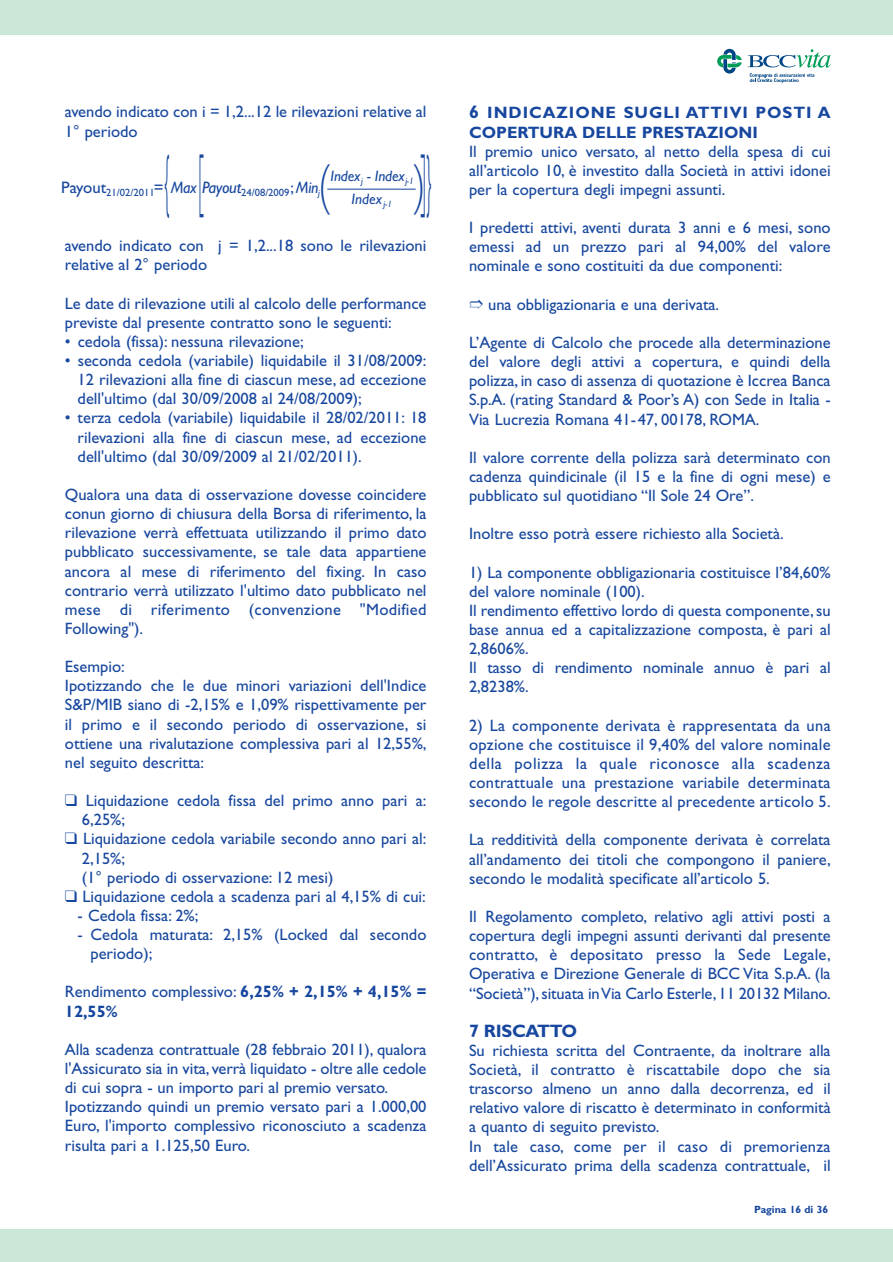
<style>
.page{position:relative;width:893px;height:1262px;background:#fff}
.page>*{position:absolute;margin:0;border:0;box-sizing:border-box;transform-origin:0 0}
.t1{font:300 69.75px "Gill Sans";color:#17479e;scale:.25 1}
.t2{font:300 69.3px "Gill Sans";color:#17479e;scale:.25 1}
.t3{font:300 54.6px "Gill Sans";color:#17479e;scale:.65 1}
.t4{font:700 18px "Gill Sans";letter-spacing:-.015em;color:#17479e}
.t5{font:16.5px/19.2px "Gill Sans";color:#17479e}
.t6{font:700 16.5px/19.2px "Gill Sans";color:#17479e}
.t7{font:italic 15.15px "Gill Sans";letter-spacing:-.01em;color:#17479e}
.t8{font:10.65px "Gill Sans";color:#17479e}
.t9{font:700 10.5px "Gill Sans";color:#17479e}
.s1{font-size:69.75px}
.s2{font-size:69.3px}
.s3{font-style:italic;font-size:9.15px}
.s4{font-weight:400}
.s5{font-size:18px}
</style>
<div class="page">
<svg style="left:717px;top:49px;width:24px;height:25px"></svg>
<svg style="left:747px;top:49px;width:83px;height:34px"></svg>
<div style="left:0;top:0;width:892px;height:34px;background:#cbe7d7"></div>
<div style="left:0;top:1229px;width:892px;height:32px;background:#cbe7d7"></div>
<hr style="left:327px;top:189px;width:88px;height:1px;background:#17479e">
<p class="t5" style="left:65px;top:104px;width:363px">avendo indicato con i = 1,2...12 le rilevazioni relative al<br>1° periodo</p>
<h2 class="t2" style="left:164px;top:155px;width:161px">{ <span class="s1">[</span></h2>
<h1 class="t1" style="left:421px;top:154px;width:23px">]</h1>
<h3 class="t3" style="left:413px;top:165px;width:30px">)<span class="s2">}</span></h3>
<h3 class="t3" style="left:318px;top:164px;width:20px">(</h3>
<p class="t7" style="left:330px;top:171px;width:85px">Index<sub>j</sub> - Index<sub>j-1</sub></p>
<p class="t8" style="left:61px;top:189px;width:260px"><sup>Payout</sup>21/02/2011<sup>=</sup> <sup>Max</sup> <sup>Payout</sup>24/08/2009<sup>;</sup><sup>Min</sup><span class="s3">j</span></p>
<p class="t7" style="left:351px;top:194px;width:42px">Index<sub>j-1</sub></p>
<p class="t5" style="left:65px;top:238px;width:363px">avendo indicato con j = 1,2...18 sono le rilevazioni relative al 2° periodo</p>
<p class="t5" style="left:65px;top:295px;width:363px">Le date di rilevazione utili al calcolo delle performance previste dal presente contratto sono le seguenti:</p>
<p class="t5" style="left:65px;top:333px;width:240px">• cedola (fissa): nessuna rilevazione;</p>
<p class="t5" style="left:78px;top:353px;width:350px;text-align:justify;text-indent:-13px">• seconda cedola (variabile) liquidabile il 31/08/2009:<br>12 rilevazioni alla fine di ciascun mese, ad eccezione dell'ultimo (dal 30/09/2008 al 24/08/2009);</p>
<p class="t5" style="left:78px;top:410px;width:350px;text-align:justify;text-indent:-13px">• terza cedola (variabile) liquidabile il 28/02/2011: 18 rilevazioni alla fine di ciascun mese, ad eccezione dell'ultimo (dal 30/09/2009 al 21/02/2011).</p>
<p class="t5" style="left:65px;top:487px;width:363px;text-align:justify">Qualora una data di osservazione dovesse coincidere conun giorno di chiusura della Borsa di riferimento, la rilevazione verrà effettuata utilizzando il primo dato pubblicato successivamente, se tale data appartiene ancora al mese di riferimento del fixing. In caso contrario verrà utilizzato l'ultimo dato pubblicato nel mese di riferimento (convenzione "Modified Following").</p>
<p class="t5" style="left:65px;top:659px;width:363px">Esempio:<br>Ipotizzando che le due minori variazioni dell'Indice S&amp;P/MIB siano di -2,15% e 1,09% rispettivamente per il primo e il secondo periodo di osservazione, si ottiene una rivalutazione complessiva pari al 12,55%, nel seguito descritta:</p>
<p class="t5" style="left:82px;top:793px;width:346px;text-indent:-17px">❑ Liquidazione cedola fissa del primo anno pari a:<br>6,25%;</p>
<p class="t5" style="left:82px;top:831px;width:346px;text-indent:-17px">❑ Liquidazione cedola variabile secondo anno pari al:<br>2,15%;<br>(1° periodo di osservazione: 12 mesi)</p>
<p class="t5" style="left:65px;top:888px;width:362px">❑ Liquidazione cedola a scadenza pari al 4,15% di cui:</p>
<p class="t5" style="left:78px;top:907px;width:122px">- Cedola fissa: 2%;</p>
<p class="t5" style="left:90px;top:926px;width:337px;text-indent:-13px">- Cedola maturata: 2,15% (Locked dal secondo periodo);</p>
<p class="t6" style="left:65px;top:984px;width:363px"><span class="s4">Rendimento complessivo:</span> 6,25% + 2,15% + 4,15% =<br>12,55%</p>
<p class="t5" style="left:65px;top:1041px;width:363px">Alla scadenza contrattuale (28 febbraio 2011), qualora l'Assicurato sia in vita, verrà liquidato - oltre alle cedole di cui sopra - un importo pari al premio versato.<br>Ipotizzando quindi un premio versato pari a 1.000,00<br>Euro, l'importo complessivo riconosciuto a scadenza risulta pari a 1.125,50 Euro.</p>
<p class="t6" style="left:469px;top:105px;width:363px"><span class="s5">6</span> INDICAZIONE SUGLI ATTIVI POSTI A<br>COPERTURA DELLE PRESTAZIONI</p>
<p class="t5" style="left:469px;top:143px;width:363px;text-align:justify">Il premio unico versato, al netto della spesa di cui all’articolo 10, è investito dalla Società in attivi idonei per la copertura degli impegni assunti.</p>
<p class="t5" style="left:469px;top:220px;width:363px;text-align:justify">I predetti attivi, aventi durata 3 anni e 6 mesi, sono emessi ad un prezzo pari al 94,00% del valore nominale e sono costituiti da due componenti:</p>
<p class="t5" style="left:469px;top:296px;width:252px">➱ una obbligazionaria e una derivata.</p>
<p class="t5" style="left:469px;top:335px;width:363px;text-align:justify">L’Agente di Calcolo che procede alla determinazione del valore degli attivi a copertura, e quindi della polizza, in caso di assenza di quotazione è Iccrea Banca S.p.A. (rating Standard &amp; Poor’s A) con Sede in Italia - Via Lucrezia Romana 41-47, 00178, ROMA.</p>
<p class="t5" style="left:469px;top:449px;width:363px;text-align:justify">Il valore corrente della polizza sarà determinato con cadenza quindicinale (il 15 e la fine di ogni mese) e pubblicato sul quotidiano “Il Sole 24 Ore”.</p>
<p class="t5" style="left:469px;top:526px;width:316px">Inoltre esso potrà essere richiesto alla Società.</p>
<p class="t5" style="left:469px;top:564px;width:363px">1) La componente obbligazionaria costituisce l’84,60% del valore nominale (100).<br>Il rendimento effettivo lordo di questa componente, su base annua ed a capitalizzazione composta, è pari al 2,8606%.<br>Il tasso di rendimento nominale annuo è pari al 2,8238%.</p>
<p class="t5" style="left:469px;top:717px;width:363px;text-align:justify">2) La componente derivata è rappresentata da una opzione che costituisce il 9,40% del valore nominale della polizza la quale riconosce alla scadenza contrattuale una prestazione variabile determinata secondo le regole descritte al precedente articolo 5.</p>
<p class="t5" style="left:469px;top:832px;width:363px;text-align:justify">La redditività della componente derivata è correlata all’andamento dei titoli che compongono il paniere, secondo le modalità specificate all’articolo 5.</p>
<p class="t5" style="left:469px;top:908px;width:363px;text-align:justify">Il Regolamento completo, relativo agli attivi posti a copertura degli impegni assunti derivanti dal presente contratto, è depositato presso la Sede Legale, Operativa e Direzione Generale di BCC Vita S.p.A. (la “Società”),situata in Via Carlo Esterle,11 20132 Milano.</p>
<p class="t4" style="left:469px;top:1024px;width:110px">7 RISCATTO</p>
<p class="t5" style="left:469px;top:1042px;width:363px">Su richiesta scritta del Contraente, da inoltrare alla Società, il contratto è riscattabile dopo che sia trascorso almeno un anno dalla decorrenza, ed il relativo valore di riscatto è determinato in conformità a quanto di seguito previsto.<br>In tale caso, come per il caso di premorienza dell’Assicurato prima della scadenza contrattuale, il</p>
<p class="t9" style="left:754px;top:1206px;width:75px">Pagina 16 di 36</p>
</div>
